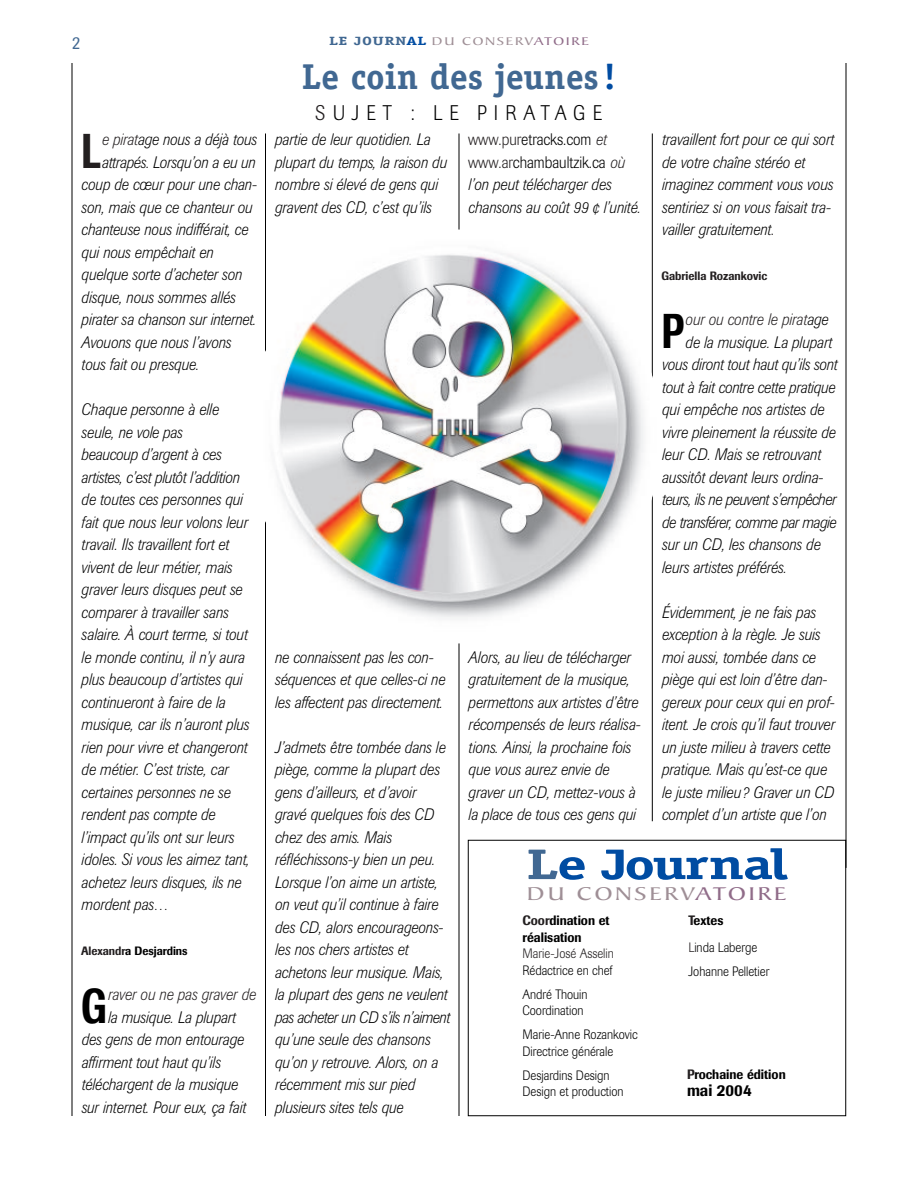
<style>
.page{position:relative;width:918px;height:1188px;background:#fff}
.page>*{position:absolute;margin:0;border:0;box-sizing:border-box;transform-origin:0 0}
.t1{font:500 48.3px "Imago";color:#000;scale:.75 1}
.t2{font:500 48.3px "Imago";color:#231f20;scale:.75 1}
.t3{font:700 43.05px "Officina Serif";letter-spacing:-.045em;color:#004ca2;scale:1.4 1}
.t4{font:700 36px "Officina Serif";color:#416892}
.t5{font:300 21px "Imago";letter-spacing:.36em;color:#000;scale:.9 1}
.t6{font:19.8px "Baker Signet";letter-spacing:.1em;color:#9f8f96;scale:1.3 1}
.t7{font:18px "Imago";color:#416892;scale:.9 1}
.t8{font:italic 300 16.5px/22.5px "Imago";color:#000;scale:.9 1}
.t9{font:italic 300 16.5px "Imago";letter-spacing:-.025em;color:#000;scale:.9 1}
.t10{font:italic 300 16.5px "Imago";color:#231f20;scale:.9 1}
.t11{font:500 16.5px "Imago";color:#000;scale:.9 1}
.t12{font:300 13.5px/24px "Imago";color:#000;scale:.9 1}
.t13{font:500 13.5px/16.5px "Imago";color:#000;scale:.9 1}
.t14{font:300 13.5px "Imago";color:#231f20;scale:.9 1}
.t15{font:12px "Baker Signet";letter-spacing:.1em;color:#9f8f96;scale:1.3 1}
.t16{font:500 12px "Imago";color:#000;scale:.9 1}
.t17{font:500 12px "Imago";color:#231f20;scale:.9 1}
.s1{font-family:"Officina Serif";font-weight:700;color:#416892}
.s2{font-family:"Officina Serif";font-weight:700;color:#004ca2}
.s3{color:#906c89}
.s4{color:#231f20}
.s5{color:#004ca2}
.s6{font-style:normal;color:#231f20}
.s7{font-style:normal}
.s8{color:#000}
.s9{color:#416892}
.s10{font-weight:500;color:#231f20}
.s11{font-weight:500}
</style>
<div class="page">
<hr style="left:652px;top:134px;width:1px;height:687px;background:#000">
<hr style="left:459px;top:134px;width:1px;height:982px;background:#000">
<hr style="left:265px;top:134px;width:1px;height:982px;background:#000">
<hr style="left:846px;top:63px;width:1px;height:805px;background:#000">
<hr style="left:72px;top:63px;width:1px;height:1053px;background:#000">
<div style="left:468px;top:840px;width:378px;height:276px;border:1px solid #000"></div>
<img style="left:265px;top:237px;width:388px;height:394px">
<p class="t7" style="left:72px;top:36px;width:11px">2</p>
<p class="t15" style="left:329px;top:36px;width:201px"><span class="s1">LE JOURN</span><span class="s2">AL</span> DU CONSERV<span class="s3">ATOIRE</span></p>
<h1 class="t2" style="left:81px;top:134px;width:28px">L</h1>
<p class="t8" style="left:101px;top:130px;width:174px"><span class="s4">e pirat</span>age nous a déjà tous</p>
<p class="t8" style="left:101px;top:152px;width:172px">attrapés. Lorsqu’on a eu un</p>
<p class="t8" style="left:81px;top:175px;width:195px">coup de cœur pour une chan-</p>
<p class="t8" style="left:81px;top:197px;width:192px">son, mais que ce chanteur ou</p>
<p class="t8" style="left:81px;top:220px;width:187px">chanteuse nous indifférait, ce</p>
<p class="t8" style="left:81px;top:242px;width:148px">qui nous empêchait en</p>
<p class="t8" style="left:81px;top:265px;width:180px">quelque sorte d’acheter son</p>
<p class="t8" style="left:81px;top:287px;width:173px">disque, nous sommes allés</p>
<p class="t8" style="left:81px;top:310px;width:195px">pirater sa chanson sur internet.</p>
<p class="t8" style="left:81px;top:332px;width:168px">Avouons que nous l’avons</p>
<p class="t8" style="left:81px;top:355px;width:132px">tous fait ou presque.</p>
<p class="t8" style="left:81px;top:400px;width:188px">Chaque personne à elle seule, ne vole pas<br>beaucoup d’argent à ces artistes, c’est plutôt l’addition de toutes ces personnes qui fait que nous leur volons leur travail. Ils travaillent fort et vivent de leur métier, mais graver leurs disques peut se comparer à travailler sans salaire. À court terme, si tout le monde continu, il n’y aura plus beaucoup d’artistes qui continueront à faire de la musique, car ils n’auront plus rien pour vivre et changeront de métier. C’est triste, car certaines personnes ne se rendent pas compte de l’impact qu’ils ont sur leurs idoles. Si vous les aimez tant, achetez leurs disques, ils ne mordent pas…</p>
<p class="t16" style="left:81px;top:947px;width:120px"><span class="s4">Alexandr</span>a Desjardins</p>
<h1 class="t1" style="left:81px;top:989px;width:36px">G</h1>
<p class="t10" style="left:107px;top:988px;width:166px">raver ou ne pas graver de</p>
<p class="t8" style="left:81px;top:1007px;width:184px;text-indent:26px">la musique. La plupart des gens de mon entourage affirment tout haut qu’ils téléchargent de la musique sur internet. Pour eux, ça fait</p>
<h3 class="t4" style="left:302px;top:63px;width:316px">Le coin des jeunes <span class="s5">!</span></h3>
<p class="t5" style="left:316px;top:105px;width:320px"><span class="s4">S</span>UJET : LE PIRATAGE</p>
<p class="t8" style="left:274px;top:130px;width:193px">partie de leur quotidien. La plupart du temps, la raison du nombre si élevé de gens qui gravent des CD, c’est qu’ils</p>
<p class="t8" style="left:274px;top:647px;width:191px">ne connaissent pas les con&shy;séquences et que celles-ci ne les affectent pas directement.</p>
<p class="t8" style="left:274px;top:737px;width:196px">J’admets être tombée dans le piège, comme la plupart des gens d’ailleurs, et d’avoir gravé quelques fois des CD chez des amis. Mais réfléchissons-y bien un peu.<br>Lorsque l’on aime un artiste, on veut qu’il continue à faire des CD, alors encourageons&shy;les nos chers artistes et achetons leur musique. Mais, la plupart des gens ne veulent pas acheter un CD s’ils n’aiment qu’une seule des chansons qu’on y retrouve. Alors, on a récemment mis sur pied plusieurs sites tels que</p>
<p class="t8" style="left:468px;top:130px;width:193px"><span class="s6">www.pur</span><span class="s7">etracks.com</span> <span class="s4">et </span><span class="s6">www.ar</span><span class="s7">chambaultzik.ca</span> <span class="s4">où </span>l’on peut télécharger des chansons au coût 99 ¢ l’unité.</p>
<p class="t8" style="left:468px;top:647px;width:191px">Alors, au lieu de télécharger gratuitement de la musique, permettons aux artistes d’être récompensés de leurs réalisa&shy;tions. Ainsi, la prochaine fois que vous aurez envie de graver un CD, mettez-vous à la place de tous ces gens qui</p>
<p class="t8" style="left:661px;top:130px;width:193px">travaillent fort pour ce qui sort de votre chaîne stéréo et imaginez comment vous vous sentiriez si on vous faisait tra&shy;vailler gratuitement<span class="s6">.</span></p>
<p class="t17" style="left:662px;top:272px;width:119px">Gabriella Rozankovic</p>
<h1 class="t1" style="left:662px;top:314px;width:32px">P</h1>
<p class="t10" style="left:685px;top:313px;width:161px">our ou contre le pirat<span class="s8">age</span></p>
<p class="t8" style="left:685px;top:332px;width:164px">de la musique. La plupart</p>
<p class="t8" style="left:661px;top:355px;width:196px">vous diront tout haut qu’ils sont</p>
<p class="t8" style="left:661px;top:377px;width:194px">tout à fait contre cette pratique</p>
<p class="t8" style="left:661px;top:400px;width:182px">qui empêche nos artistes de</p>
<p class="t8" style="left:661px;top:422px;width:195px">vivre pleinement la réussite de</p>
<p class="t8" style="left:661px;top:445px;width:178px">leur CD. Mais se retrouvant</p>
<p class="t8" style="left:661px;top:467px;width:179px">aussitôt devant leurs ordina-</p>
<p class="t9" style="left:661px;top:493px;width:195px">teurs, ils ne peuvent s’empêcher</p>
<p class="t9" style="left:661px;top:516px;width:195px">de transférer, comme par magie</p>
<p class="t8" style="left:661px;top:535px;width:178px">sur un CD, les chansons de</p>
<p class="t8" style="left:661px;top:557px;width:140px">leurs artistes préférés.</p>
<p class="t8" style="left:661px;top:602px;width:194px">Évidemment, je ne fais pas exception à la règle. Je suis moi aussi, tombée dans ce piège qui est loin d’être dan&shy;gereux pour ceux qui en prof&shy;itent. Je crois qu’il faut trouver un juste milieu à travers cette pratique. Mais qu’est-ce que le juste milieu ? Graver un CD complet d’un artiste que l’on</p>
<h2 class="t3" style="left:526px;top:848px;width:188px"><span class="s9">L</span>e Journal</h2>
<p class="t6" style="left:527px;top:886px;width:201px">DU CONSERV<span class="s3">ATOIRE</span></p>
<p class="t13" style="left:523px;top:914px;width:98px"><span class="s4">Coor</span>dination et réalisation</p>
<p class="t14" style="left:523px;top:949px;width:103px">Marie-José Asselin</p>
<p class="t12" style="left:523px;top:959px;width:102px">Rédactrice en chef<br>André Thouin</p>
<p class="t12" style="left:523px;top:1000px;width:129px">Coordination<br>Marie-Anne Rozankovic</p>
<p class="t12" style="left:523px;top:1040px;width:102px">Directrice générale<br>Desjardins Design</p>
<p class="t12" style="left:523px;top:1081px;width:114px">Design et production</p>
<p class="t12" style="left:688px;top:908px;width:78px;line-height:27px"><span class="s10">T</span><span class="s11">extes<br></span><span class="s4">L</span>inda Laberge</p>
<p class="t12" style="left:688px;top:961px;width:92px">Johanne Pelletier</p>
<p class="t13" style="left:687px;top:1067px;width:111px"><span class="s4">P</span>rochaine édition</p>
<p class="t11" style="left:687px;top:1084px;width:73px">mai 2004</p>
</div>
